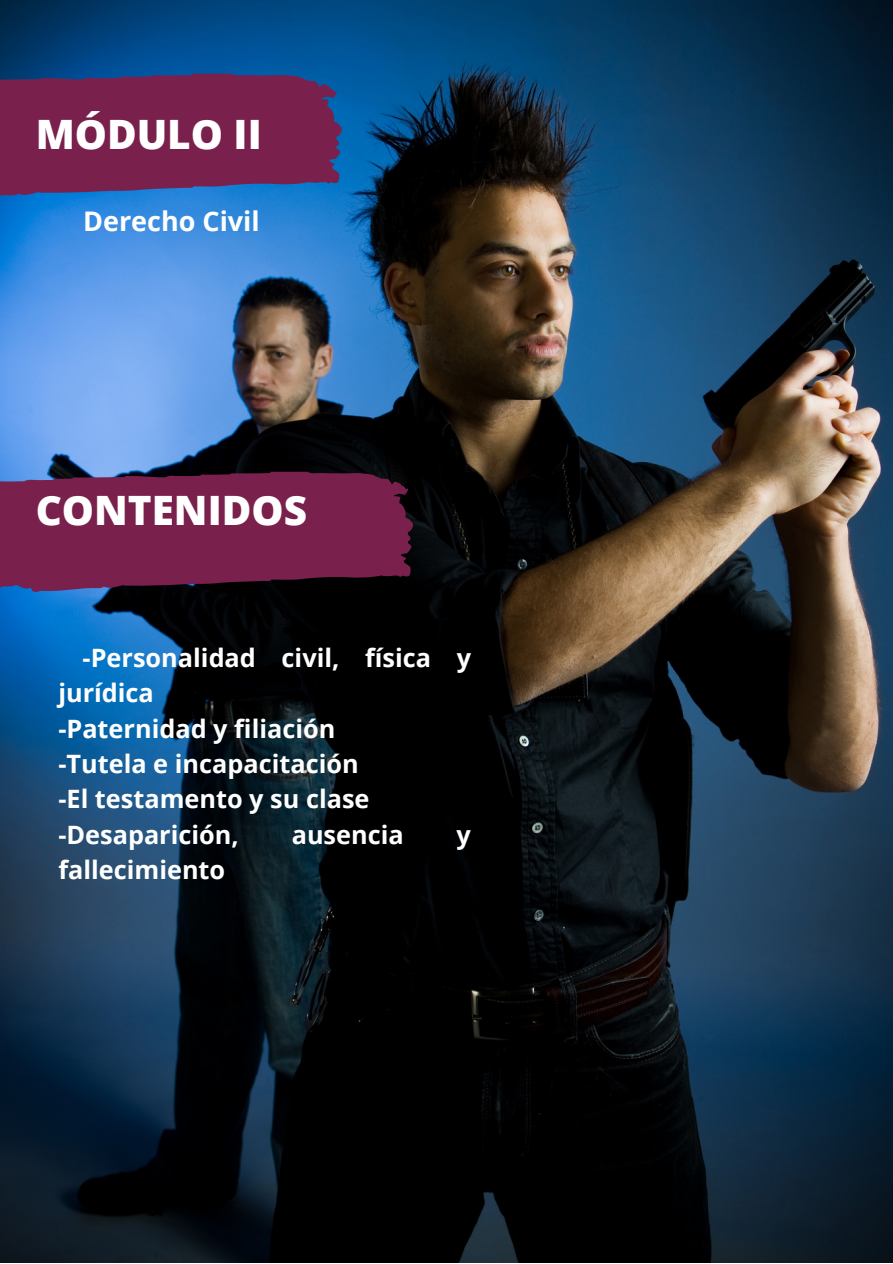
<style>
.page{position:relative;width:893px;height:1264px;background:#fff}
.page>*{position:absolute;margin:0;border:0;box-sizing:border-box;transform-origin:0 0}
.t1{font:800 40.5px "Open Sans";color:#fff}
.t2{font:700 27px "Open Sans";color:#fff}
.t3{font:700 25.35px/35.4px "Open Sans";color:#fff}
</style>
<div class="page">
<img style="left:0;top:0;width:892px;height:1262px">
<svg style="left:0;top:74px;width:343px;height:129px;background:#682e5f"></svg>
<svg style="left:0;top:472px;width:414px;height:124px;background:#682047"></svg>
<h1 class="t1" style="left:36px;top:105px;width:227px">MÓDULO II</h1>
<p class="t2" style="left:83px;top:202px;width:178px">Derecho Civil</p>
<h1 class="t1" style="left:36px;top:481px;width:273px">CONTENIDOS</h1>
<p class="t3" style="left:58px;top:639px;width:414px;text-indent:24px">-Personalidad civil, física y jurídica<br>-Paternidad y filiación<br>-Tutela e incapacitación<br>-El testamento y su clase -Desaparición,</p>
<p class="t3" style="left:292px;top:816px;width:114px">ausencia</p>
<p class="t3" style="left:456px;top:816px;width:16px">y</p>
<p class="t3" style="left:58px;top:851px;width:168px">fallecimiento</p>
</div>
